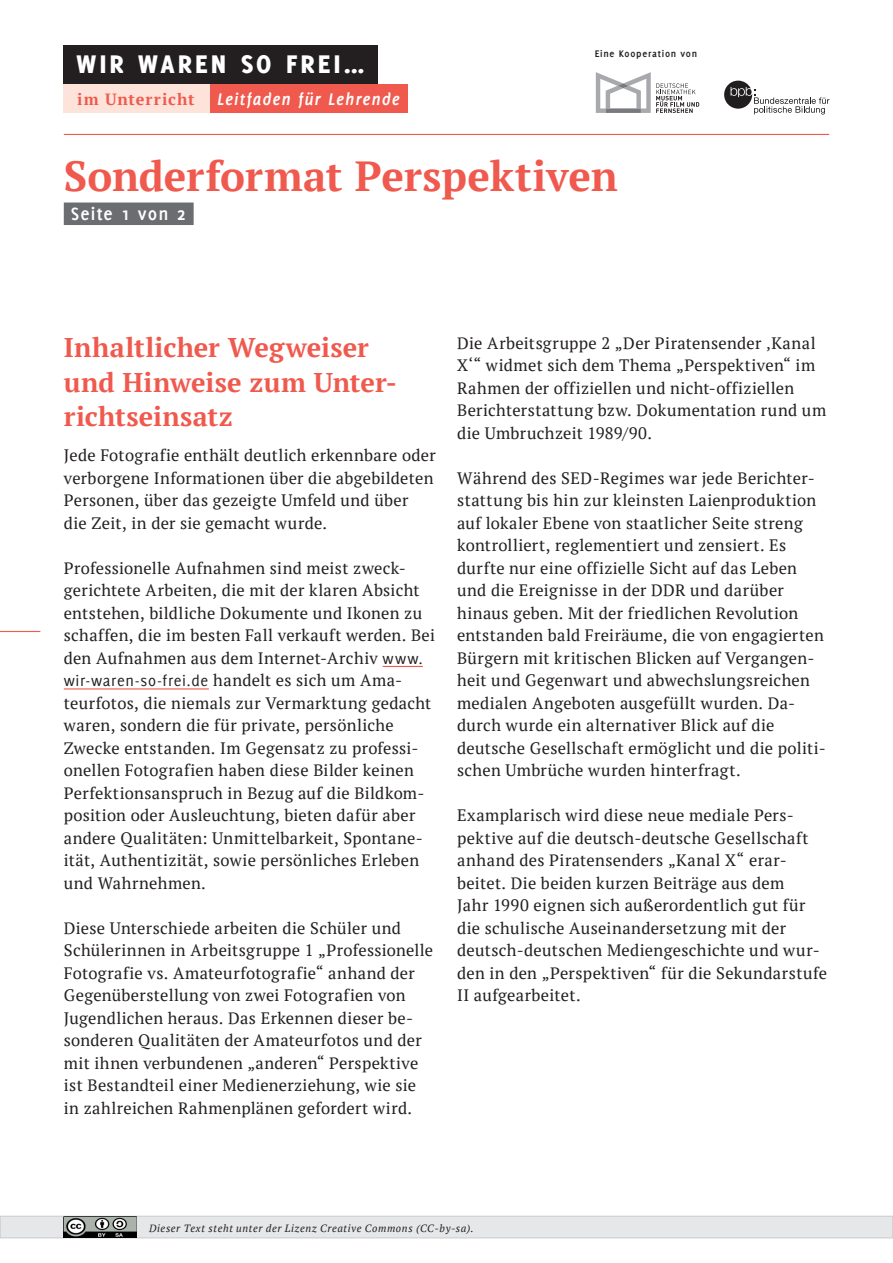
<style>
.page{position:relative;width:893px;height:1263px;background:#fff}
.page>*{position:absolute;margin:0;border:0;box-sizing:border-box;transform-origin:0 0}
.L__Thema{font:700 42px "PT Serif";letter-spacing:-.005em;color:#f0594d}
.t1{font:800 27.9px "Delicious";letter-spacing:.115em;color:#fff}
.L__Headline{font:700 27px/34.5px "PT Serif";letter-spacing:.005em;color:#f0594d}
.L__Seitenangabe{font:700 19.5px "Delicious";letter-spacing:.055em;color:#fff}
.t2{font:italic 700 18.3px "Delicious";letter-spacing:.05em;color:#fff}
.L__Fließtext{font:16.5px/22.5px "PT Serif";letter-spacing:.015em;color:#231f20}
.t3{font:700 16.2px "PT Serif";letter-spacing:.055em;color:#f0594d}
.S__Zusatzaufgabe_Fli{font:italic 12px "PT Serif";letter-spacing:.03em;color:#231f20}
.S__Zusatzaufgabe_Fli-2{font:italic 10.5px "PT Serif";letter-spacing:.055em;color:#231f20}
.BU{font:700 10.5px "Delicious";letter-spacing:.07em;color:#231f20}
.s1{font-family:"Delicious"}
</style>
<div class="page">
<hr style="left:0;top:631px;width:40px;height:1px;background:#f0594d">
<div style="left:64px;top:203px;width:130px;height:22px;background:#6c6d70"></div>
<hr style="left:383px;top:666px;width:40px;height:1px;background:#f0594d">
<hr style="left:64px;top:688px;width:145px;height:1px;background:#f0594d">
<div style="left:0;top:1216px;width:893px;height:22px;background:#e6e7e9"></div>
<div style="left:0;top:1216px;width:893px;height:22px;border:1px solid #cbccce"></div>
<img style="left:64px;top:1216px;width:73px;height:22px">
<hr style="left:64px;top:134px;width:765px;height:1px;background:#f0594d">
<svg style="left:596px;top:72px;width:103px;height:41px"></svg>
<svg style="left:724px;top:81px;width:105px;height:34px"></svg>
<div style="left:64px;top:45px;width:314px;height:39px;background:#231f20"></div>
<div style="left:210px;top:84px;width:197px;height:28px;background:#f0594d"></div>
<div style="left:64px;top:84px;width:146px;height:28px;background:#fde3d9"></div>
<p class="t1" style="left:77px;top:47px;width:290px">WIR WAREN SO FREI...</p>
<p class="t3" style="left:77px;top:88px;width:119px">im Unterricht</p>
<p class="t2" style="left:217px;top:88px;width:184px">Leitfaden für Lehrende</p>
<p class="BU" style="left:595px;top:47px;width:104px">Eine Kooperation von</p>
<p class="L__Thema" style="left:64px;top:148px;width:556px">Sonderformat Perspektiven</p>
<p class="L__Seitenangabe" style="left:71px;top:202px;width:116px">Seite 1 von 2</p>
<p class="L__Headline" style="left:64px;top:330px;width:335px">Inhaltlicher Wegweiser und Hinweise zum Unter&shy;richtseinsatz</p>
<p class="L__Fließtext" style="left:64px;top:444px;width:374px">Jede Fotografie enthält deutlich erkennbare oder verborgene Informationen über die abgebildeten Personen, über das gezeigte Umfeld und über<br>die Zeit, in der sie gemacht wurde.</p>
<p class="L__Fließtext" style="left:64px;top:556px;width:373px">Professionelle Aufnahmen sind meist zweck&shy;gerichtete Arbeiten, die mit der klaren Absicht entstehen, bildliche Dokumente und Ikonen zu schaffen, die im besten Fall verkauft werden. Bei den Aufnahmen aus dem Internet-Archiv <span class="s1">www. wir-waren-so-frei.de</span> handelt es sich um Ama&shy;teurfotos, die niemals zur Vermarktung gedacht waren, sondern die für private, persönliche Zwecke entstanden. Im Gegensatz zu professi&shy;onellen Fotografien haben diese Bilder keinen Perfektionsanspruch in Bezug auf die Bildkom&shy;position oder Ausleuchtung, bieten dafür aber andere Qualitäten: Unmittelbarkeit, Spontane&shy;ität, Authentizität, sowie persönliches Erleben und Wahrnehmen.</p>
<p class="L__Fließtext" style="left:64px;top:916px;width:371px">Diese Unterschiede arbeiten die Schüler und Schülerinnen in Arbeitsgruppe 1 „Professionelle Fotografie vs. Amateurfotografie“ anhand der Gegenüberstellung von zwei Fotografien von Jugendlichen heraus. Das Erkennen dieser be&shy;sonderen Qualitäten der Amateurfotos und der mit ihnen verbundenen „anderen“ Perspektive ist Bestandteil einer Medienerziehung, wie sie in zahlreichen Rahmenplänen gefordert wird.</p>
<p class="L__Fließtext" style="left:457px;top:331px;width:371px">Die Arbeitsgruppe 2 „Der Piratensender ‚Kanal X‘“ widmet sich dem Thema „Perspektiven“ im Rahmen der offiziellen und nicht-offiziellen Berichterstattung bzw. Dokumentation rund um die Umbruchzeit 1989/90.</p>
<p class="L__Fließtext" style="left:457px;top:466px;width:370px">Während des SED-Regimes war jede Berichter&shy;stattung bis hin zur kleinsten Laienproduktion auf lokaler Ebene von staatlicher Seite streng kontrolliert, reglementiert und zensiert. Es durfte nur eine offizielle Sicht auf das Leben und die Ereignisse in der DDR und darüber hinaus geben. Mit der friedlichen Revolution entstanden bald Freiräume, die von engagierten Bürgern mit kritischen Blicken auf Vergangen&shy;heit und Gegenwart und abwechslungsreichen medialen Angeboten ausgefüllt wurden. Da&shy;durch wurde ein alternativer Blick auf die deutsche Gesellschaft ermöglicht und die politi&shy;schen Umbrüche wurden hinterfragt.</p>
<p class="L__Fließtext" style="left:457px;top:804px;width:371px">Examplarisch wird diese neue mediale Pers&shy;pektive auf die deutsch-deutsche Gesellschaft anhand des Piratensenders „Kanal X“ erar&shy;beitet. Die beiden kurzen Beiträge aus dem<br>Jahr 1990 eignen sich außerordentlich gut für die schulische Auseinandersetzung mit der deutsch-deutschen Mediengeschichte und wur&shy;den in den „Perspektiven“ für die Sekundarstufe II aufgearbeitet.</p>
<p class="S__Zusatzaufgabe_Fli" style="left:189px;top:1216px;width:354px">Dieser Text steht unter der Lizenz Creative Commens (CC-by-sa).</p>
<p class="S__Zusatzaufgabe_Fli-2" style="left:149px;top:1221px;width:326px">Dieser Text steht unter der Lizenz Creative Commons (CC-by-sa).</p>
</div>
